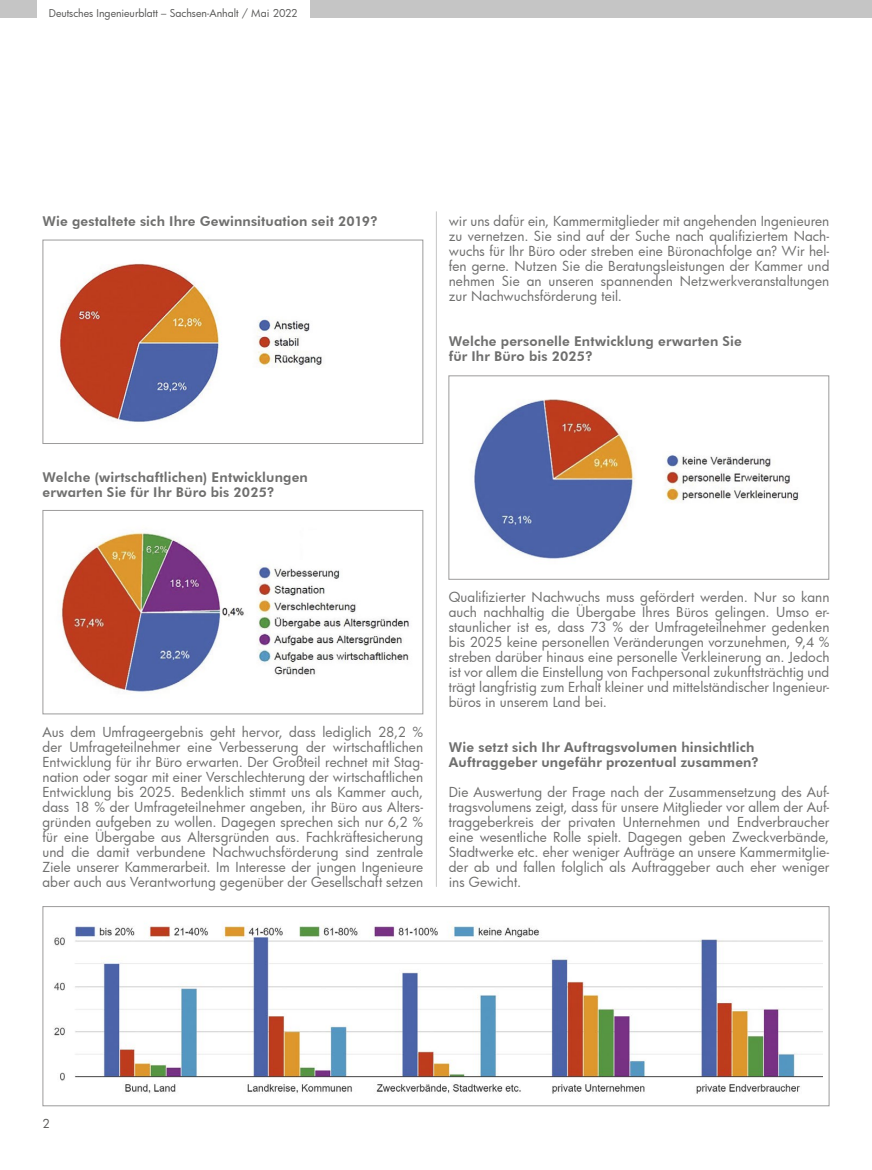
<style>
.page{position:relative;width:872px;height:1170px;background:#fff}
.page>*{position:absolute;margin:0;border:0;box-sizing:border-box;transform-origin:0 0}
.t1{font:13.5px/15px "Futura Bk";letter-spacing:.005em;color:#6f6f6e;text-align:justify}
.t2{font:800 13.5px/15px "Futura BT";letter-spacing:.01em;color:#6f6f6e}
.t3{font:12px "Futura Bk";color:#585857}
.t4{font:10.5px "Futura Bk";color:#585857}
</style>
<div class="page">
<div style="left:0;top:0;width:36px;height:17px;background:#c5c5c5"></div>
<div style="left:310px;top:0;width:562px;height:17px;background:#c5c5c5"></div>
<img style="left:54px;top:925px;width:768px;height:169px">
<div style="left:43px;top:906px;width:786px;height:200px;border:1px solid #9c9b9b"></div>
<img style="left:61px;top:532px;width:348px;height:160px">
<div style="left:43px;top:510px;width:380px;height:204px;border:1px solid #9c9b9b"></div>
<img style="left:472px;top:399px;width:327px;height:160px">
<div style="left:448px;top:375px;width:381px;height:204px;border:1px solid #9c9b9b"></div>
<img style="left:59px;top:263px;width:263px;height:159px">
<div style="left:43px;top:240px;width:380px;height:204px;border:1px solid #9c9b9b"></div>
<hr style="left:436px;top:211px;width:1px;height:675px;background:#c5c5c5">
<p class="t4" style="left:49px;top:6px;width:250px">Deutsches Ingenieurblatt – Sachsen-Anhalt / Mai 2022</p>
<p class="t2" style="left:43px;top:214px;width:337px">Wie gestaltete sich Ihre Gewinnsituation seit 2019?</p>
<p class="t1" style="left:449px;top:214px;width:382px">wir uns dafür ein, Kammermitglieder mit angehenden Ingenieuren zu vernetzen. Sie sind auf der Suche nach qualifiziertem Nach&shy;wuchs für Ihr Büro oder streben eine Büronachfolge an? Wir hel&shy;fen gerne. Nutzen Sie die Beratungsleistungen der Kammer und nehmen Sie an unseren spannenden Netzwerkveranstaltungen zur Nachwuchsförderung teil.</p>
<p class="t2" style="left:449px;top:334px;width:295px">Welche personelle Entwicklung erwarten Sie für Ihr Büro bis 2025?</p>
<p class="t2" style="left:43px;top:469px;width:267px">Welche (wirtschaftlichen) Entwicklungen erwarten Sie für Ihr Büro bis 2025?</p>
<p class="t1" style="left:43px;top:724px;width:382px">Aus dem Umfrageergebnis geht hervor, dass lediglich 28,2 % der Umfrageteilnehmer eine Verbesserung der wirtschaftlichen Entwicklung für ihr Büro erwarten. Der Großteil rechnet mit Stag&shy;nation oder sogar mit einer Verschlechterung der wirtschaftlichen Entwicklung bis 2025. Bedenklich stimmt uns als Kammer auch, dass 18 % der Umfrageteilnehmer angeben, ihr Büro aus Alters&shy;gründen aufgeben zu wollen. Dagegen sprechen sich nur 6,2 % für eine Übergabe aus Altersgründen aus. Fachkräftesicherung und die damit verbundene Nachwuchsförderung sind zentrale Ziele unserer Kammerarbeit. Im Interesse der jungen Ingenieure aber auch aus Verantwortung gegenüber der Gesellschaft setzen</p>
<p class="t1" style="left:449px;top:589px;width:382px">Qualifizierter Nachwuchs muss gefördert werden. Nur so kann auch nachhaltig die Übergabe Ihres Büros gelingen. Umso er&shy;staunlicher ist es, dass 73 % der Umfrageteilnehmer gedenken bis 2025 keine personellen Veränderungen vorzunehmen, 9,4 % streben darüber hinaus eine personelle Verkleinerung an. Jedoch ist vor allem die Einstellung von Fachpersonal zukunftsträchtig und trägt langfristig zum Erhalt kleiner und mittelständischer Ingenieur&shy;büros in unserem Land bei.</p>
<p class="t2" style="left:449px;top:739px;width:312px">Wie setzt sich Ihr Auftragsvolumen hinsichtlich<br>Auftraggeber ungefähr prozentual zusammen?</p>
<p class="t1" style="left:449px;top:784px;width:382px">Die Auswertung der Frage nach der Zusammensetzung des Auf&shy;tragsvolumens zeigt, dass für unsere Mitglieder vor allem der Auf&shy;traggeberkreis der privaten Unternehmen und Endverbraucher eine wesentliche Rolle spielt. Dagegen geben Zweckverbände, Stadtwerke etc. eher weniger Aufträge an unsere Kammermitglie&shy;der ab und fallen folglich als Auftraggeber auch eher weniger ins Gewicht.</p>
<p class="t3" style="left:43px;top:1114px;width:9px">2</p>
</div>
